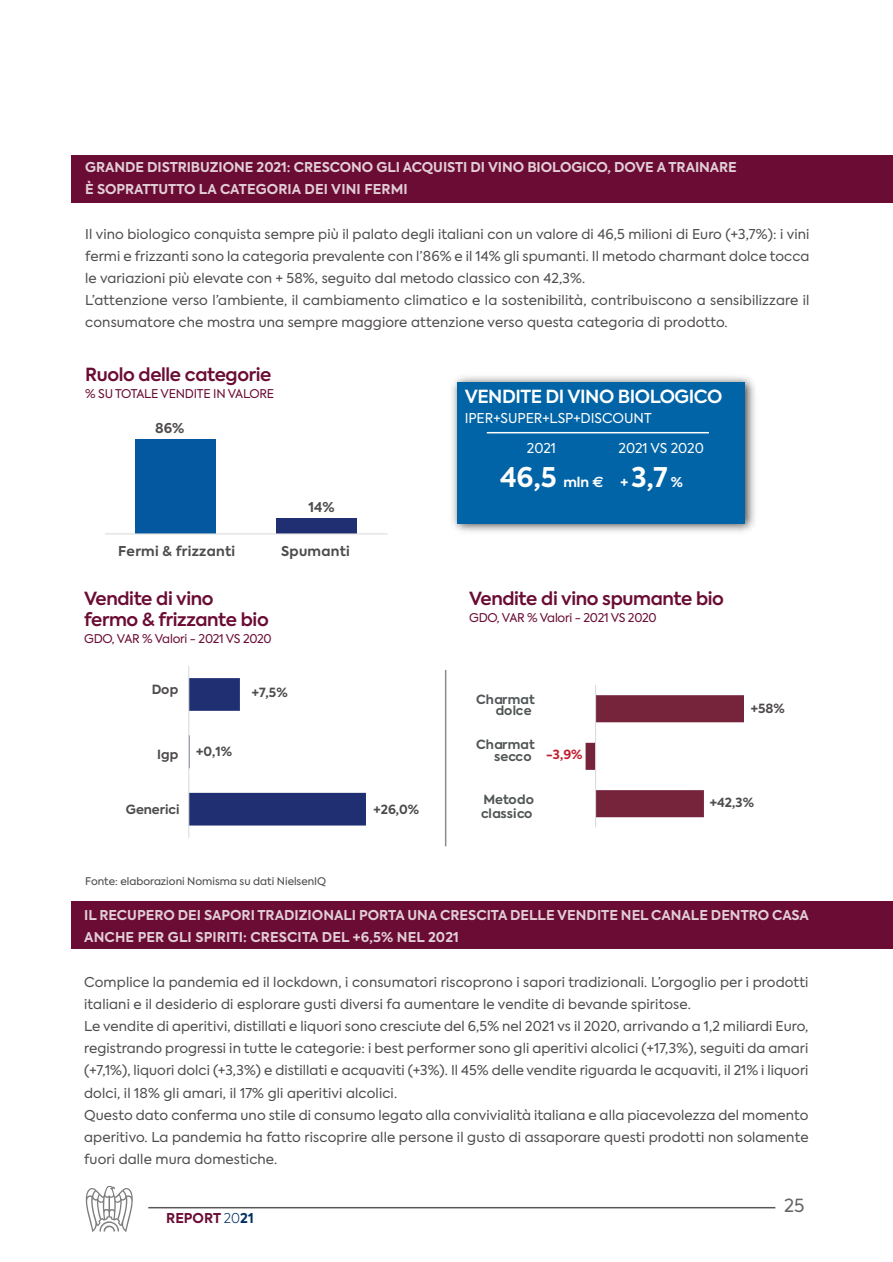
<style>
.page{position:relative;width:893px;height:1262px;background:#fff}
.page>*{position:absolute;margin:0;border:0;box-sizing:border-box;transform-origin:0 0}
.t1{font:700 27px "Axiforma";color:#fff}
.t2{font:600 18px/21.6px "Axiforma";letter-spacing:-.02em;color:#6b0c34}
.t3{font:600 18px "Axiforma";letter-spacing:-.025em;color:#fff}
.t4{font:18px "Axiforma";color:#656365}
.t5{font:13.5px/22.2px "Axiforma";letter-spacing:.01em;color:#4e4b4c}
.t6{font:700 13.5px/22.2px "Axiforma";color:rgb(255 255 255/.8)}
.t7{font:13.5px/29.4px "Axiforma";color:#fff}
.t8{font:700 13.5px "Axiforma";letter-spacing:.02em;color:#4e4b4c}
.t9{font:700 13.5px "Axiforma";color:#6b0c34}
.t10{font:700 12.6px "Axiforma";color:#4e4b4c}
.t11{font:700 12.6px/10.6px "Axiforma";color:#515556;text-align:right}
.t12{font:700 12.6px "Axiforma";color:#c31d2d}
.t13{font:12px "Axiforma";letter-spacing:-.02em;color:#6b0c34}
.t14{font:10.5px "Axiforma";color:#4e4b4c}
.s1{font-size:13.5px}
.s2{font-family:"Euro Sans";font-size:15px}
.s3{font-weight:300;color:#002e61}
.s4{color:#002e61}
</style>
<div class="page">
<svg style="left:86px;top:1186px;width:47px;height:46px"></svg>
<hr style="left:148px;top:1207px;width:627px;height:1px;background:#5a5758">
<div style="left:72px;top:155px;width:821px;height:48px;background:#6b0c34"></div>
<svg style="left:189px;top:678px;width:177px;height:147px"></svg>
<hr style="left:188px;top:666px;width:1px;height:172px;background:#d9d8d9">
<svg style="left:585px;top:695px;width:159px;height:122px"></svg>
<hr style="left:595px;top:685px;width:1px;height:142px;background:#d9d8d9">
<img style="left:452px;top:376px;width:303px;height:156px">
<div style="left:457px;top:382px;width:288px;height:141px;background:#0064a7"></div>
<hr style="left:487px;top:432px;width:222px;height:1px;background:#fff">
<div style="left:277px;top:518px;width:80px;height:16px;background:#202f72"></div>
<div style="left:135px;top:440px;width:81px;height:94px;background:#0358a0"></div>
<hr style="left:105px;top:533px;width:282px;height:1px;background:#d9d8d9">
<hr style="left:445px;top:670px;width:1px;height:176px;background:#8d898e">
<div style="left:72px;top:902px;width:821px;height:47px;background:#6b0c34"></div>
<p class="t6" style="left:85px;top:156px;width:653px">GRANDE DISTRIBUZIONE 2021: CRESCONO GLI ACQUISTI DI VINO BIOLOGICO, DOVE A TRAINARE<br>È SOPRATTUTTO LA CATEGORIA DEI VINI FERMI</p>
<p class="t5" style="left:85px;top:224px;width:726px">Il vino biologico conquista sempre più il palato degli italiani con un valore di 46,5 milioni di Euro (+3,7%): i vini fermi e frizzanti sono la categoria prevalente con l’86% e il 14% gli spumanti. Il metodo charmant dolce tocca le variazioni più elevate con + 58%, seguito dal metodo classico con 42,3%.<br>L’attenzione verso l’ambiente, il cambiamento climatico e la sostenibilità, contribuiscono a sensibilizzare il consumatore che mostra una sempre maggiore attenzione verso questa categoria di prodotto.</p>
<h2 class="t2" style="left:85px;top:365px;width:188px">Ruolo delle categorie</h2>
<p class="t13" style="left:85px;top:389px;width:190px">% SU TOTALE VENDITE IN VALORE</p>
<p class="t8" style="left:155px;top:422px;width:31px">86%</p>
<p class="t8" style="left:308px;top:502px;width:28px">14%</p>
<p class="t8" style="left:118px;top:545px;width:118px">Fermi &amp; frizzanti</p>
<p class="t8" style="left:281px;top:546px;width:70px">Spumanti</p>
<h2 class="t2" style="left:84px;top:589px;width:186px">Vendite di vino fermo &amp; frizzante bio</h2>
<p class="t13" style="left:84px;top:634px;width:189px">GDO, VAR % Valori - 2021 VS 2020</p>
<p class="t10" style="left:152px;top:684px;width:28px">Dop</p>
<p class="t10" style="left:157px;top:749px;width:23px">Igp</p>
<p class="t10" style="left:126px;top:804px;width:55px">Generici</p>
<p class="t10" style="left:196px;top:746px;width:37px">+0,1%</p>
<p class="t10" style="left:252px;top:687px;width:37px">+7,5%</p>
<p class="t14" style="left:85px;top:876px;width:243px">Fonte: elaborazioni Nomisma su dati NielsenIQ</p>
<p class="t10" style="left:373px;top:804px;width:47px">+26,0%</p>
<h2 class="t3" style="left:465px;top:390px;width:259px">VENDITE DI VINO BIOLOGICO</h2>
<p class="t7" style="left:527px;top:405px;width:126px;text-indent:-62px">IPER+SUPER+LSP+DISCOUNT<br>2021</p>
<p class="t7" style="left:618px;top:435px;width:87px">2021 VS 2020</p>
<h1 class="t1" style="left:500px;top:462px;width:185px">46,5 <span class="s1">mln</span> <span class="s2">€</span> <span class="s1">+</span> 3,7 <span class="s1">%</span></h1>
<h2 class="t2" style="left:469px;top:589px;width:256px">Vendite di vino spumante bio</h2>
<p class="t13" style="left:469px;top:612px;width:189px">GDO, VAR % Valori - 2021 VS 2020</p>
<p class="t11" style="left:476px;top:695px;width:60px">Charmat dolce</p>
<p class="t11" style="left:476px;top:739px;width:60px;line-height:12.1px">Charmat secco</p>
<p class="t11" style="left:481px;top:793px;width:54px;line-height:14px;text-align:left">Metodo classico</p>
<p class="t12" style="left:546px;top:749px;width:38px">-3,9%</p>
<p class="t10" style="left:751px;top:703px;width:36px">+58%</p>
<p class="t10" style="left:710px;top:797px;width:46px">+42,3%</p>
<p class="t6" style="left:84px;top:904px;width:726px">IL RECUPERO DEI SAPORI TRADIZIONALI PORTA UNA CRESCITA DELLE VENDITE NEL CANALE DENTRO CASA<br>ANCHE PER GLI SPIRITI: CRESCITA DEL +6,5% NEL 2021</p>
<p class="t5" style="left:84px;top:972px;width:726px">Complice la pandemia ed il lockdown, i consumatori riscoprono i sapori tradizionali. L’orgoglio per i prodotti italiani e il desiderio di esplorare gusti diversi fa aumentare le vendite di bevande spiritose.<br>Le vendite di aperitivi, distillati e liquori sono cresciute del 6,5% nel 2021 vs il 2020, arrivando a 1,2 miliardi Euro, registrando progressi in tutte le categorie: i best performer sono gli aperitivi alcolici (+17,3%), seguiti da amari (+7,1%), liquori dolci (+3,3%) e distillati e acquaviti (+3%). Il 45% delle vendite riguarda le acquaviti, il 21% i liquori dolci, il 18% gli amari, il 17% gli aperitivi alcolici.<br>Questo dato conferma uno stile di consumo legato alla convivialità italiana e alla piacevolezza del momento aperitivo. La pandemia ha fatto riscoprire alle persone il gusto di assaporare questi prodotti non solamente fuori dalle mura domestiche.</p>
<p class="t9" style="left:166px;top:1210px;width:89px">REPORT <span class="s3">20</span><span class="s4">21</span></p>
<h2 class="t4" style="left:784px;top:1198px;width:22px">25</h2>
</div>
